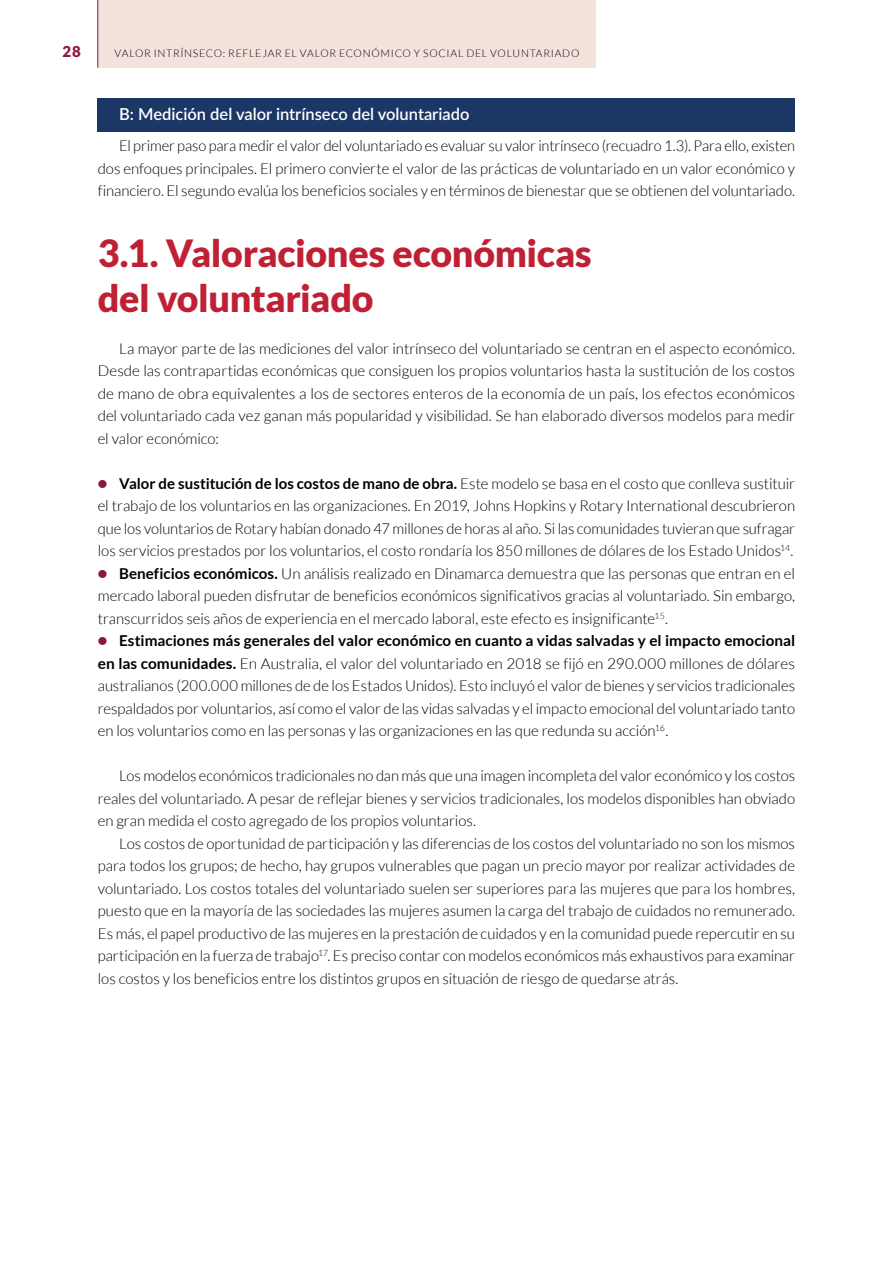
<style>
.page{position:relative;width:893px;height:1263px;background:#fff}
.page>*{position:absolute;margin:0;border:0;box-sizing:border-box;transform-origin:0 0}
.t1{font:900 37.5px/45px "Lato";letter-spacing:-.01em;color:#c02034}
.t2{font:600 16.5px "Lato";color:#fff}
.t3{font:300 15px/22.5px "Lato";letter-spacing:-.005em;color:#000;text-align:justify}
.t4{font:900 15px "Lato";color:#8c1739}
.t5{font:300 10.5px "Lato";letter-spacing:.065em;color:#000}
.s1{font-weight:900;font-size:16.5px;color:#8c1739}
.s2{font-weight:700}
</style>
<div class="page">
<div style="left:98px;top:0;width:497px;height:68px;background:#f4e2dd"></div>
<hr style="left:98px;top:0;width:1px;height:68px;background:#8c1739">
<div style="left:98px;top:98px;width:697px;height:33px;background:#1b3766"></div>
<p class="t4" style="left:63px;top:43px;width:20px">28</p>
<p class="t5" style="left:115px;top:47px;width:466px">VALOR INTRÍNSECO: REFLEJAR EL VALOR ECONÓMICO Y SOCIAL DEL VOLUNTARIADO</p>
<p class="t2" style="left:119px;top:102px;width:352px">B: Medición del valor intrínseco del voluntariado</p>
<p class="t3" style="left:98px;top:135px;width:699px;text-indent:21px">El primer paso para medir el valor del voluntariado es evaluar su valor intrínseco (recuadro 1.3). Para ello, existen dos enfoques principales. El primero convierte el valor de las prácticas de voluntariado en un valor económico y financiero. El segundo evalúa los beneficios sociales y en términos de bienestar que se obtienen del voluntariado.</p>
<h1 class="t1" style="left:98px;top:230px;width:495px">3.1. Valoraciones económicas del voluntariado</h1>
<p class="t3" style="left:98px;top:337px;width:699px;text-indent:21px">La mayor parte de las mediciones del valor intrínseco del voluntariado se centran en el aspecto económico.<br>Desde las contrapartidas económicas que consiguen los propios voluntarios hasta la sustitución de los costos de mano de obra equivalentes a los de sectores enteros de la economía de un país, los efectos económicos del voluntariado cada vez ganan más popularidad y visibilidad. Se han elaborado diversos modelos para medir el valor económico:</p>
<p class="t3" style="left:98px;top:472px;width:699px"><span class="s1">•</span> <span class="s2">Valor de sustitución de los costos de mano de obra.</span> Este modelo se basa en el costo que conlleva sustituir el trabajo de los voluntarios en las organizaciones. En 2019, Johns Hopkins y Rotary International descubrieron que los voluntarios de Rotary habían donado 47 millones de horas al año. Si las comunidades tuvieran que sufragar los servicios prestados por los voluntarios, el costo rondaría los 850 millones de dólares de los Estado Unidos<sup>14</sup>.</p>
<p class="t3" style="left:98px;top:562px;width:699px"><span class="s1">•</span> <span class="s2">Beneficios económicos.</span> Un análisis realizado en Dinamarca demuestra que las personas que entran en el mercado laboral pueden disfrutar de beneficios económicos significativos gracias al voluntariado. Sin embargo, transcurridos seis años de experiencia en el mercado laboral, este efecto es insignificante<sup>15</sup>.</p>
<p class="t3" style="left:98px;top:630px;width:699px"><span class="s1">•</span> <span class="s2">Estimaciones más generales del valor económico en cuanto a vidas salvadas y el impacto emocional en las comunidades.</span> En Australia, el valor del voluntariado en 2018 se fijó en 290.000 millones de dólares australianos (200.000 millones de de los Estados Unidos). Esto incluyó el valor de bienes y servicios tradicionales respaldados por voluntarios, así como el valor de las vidas salvadas y el impacto emocional del voluntariado tanto en los voluntarios como en las personas y las organizaciones en las que redunda su acción<sup>16</sup>.</p>
<p class="t3" style="left:98px;top:765px;width:699px;text-indent:21px">Los modelos económicos tradicionales no dan más que una imagen incompleta del valor económico y los costos reales del voluntariado. A pesar de reflejar bienes y servicios tradicionales, los modelos disponibles han obviado en gran medida el costo agregado de los propios voluntarios.</p>
<p class="t3" style="left:98px;top:832px;width:699px;text-indent:21px">Los costos de oportunidad de participación y las diferencias de los costos del voluntariado no son los mismos para todos los grupos; de hecho, hay grupos vulnerables que pagan un precio mayor por realizar actividades de voluntariado. Los costos totales del voluntariado suelen ser superiores para las mujeres que para los hombres, puesto que en la mayoría de las sociedades las mujeres asumen la carga del trabajo de cuidados no remunerado.<br>Es más, el papel productivo de las mujeres en la prestación de cuidados y en la comunidad puede repercutir en su participación en la fuerza de trabajo<sup>17</sup>. Es preciso contar con modelos económicos más exhaustivos para examinar los costos y los beneficios entre los distintos grupos en situación de riesgo de quedarse atrás.</p>
</div>
